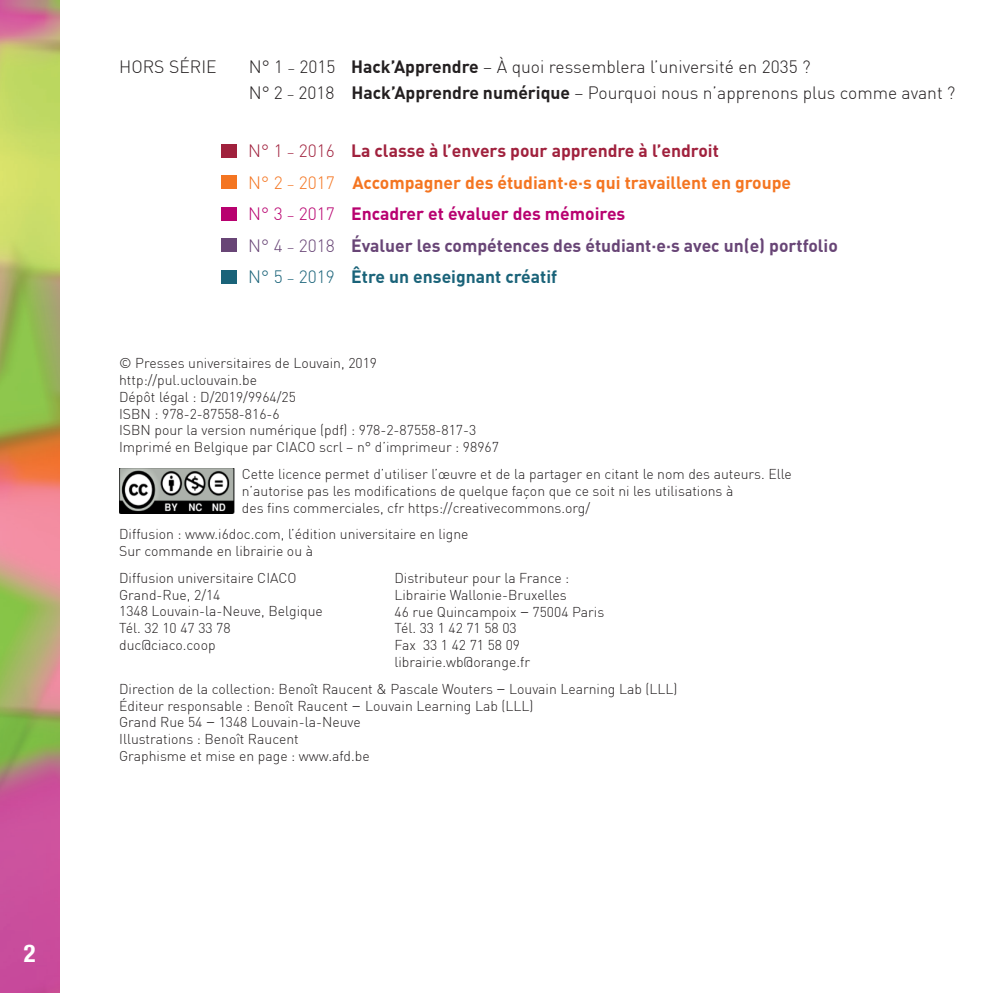
<style>
.page{position:relative;width:993px;height:993px;background:#fff}
.page>*{position:absolute;margin:0;border:0;box-sizing:border-box;transform-origin:0 0}
.t1{font:700 condensed 24.5px "Helvetica Neue LT Pro";color:#fff}
.t2{font:700 17.5px/31.5px "DIN Pro";color:#684576}
.t3{font:300 17.5px/26.2px "DIN Pro";color:#231f20}
.t4{font:300 14px/16.8px "DIN Pro";color:#231f20}
.s1{font-size:14px}
.s2{font-weight:700}
.s3{font-weight:300;color:#a0213d}
.s4{font-weight:300;font-size:14px;color:#a0213d}
.s5{color:#a0213d}
.s6{font-weight:300;color:#f47521}
.s7{font-weight:300;font-size:14px;color:#f47521}
.s8{color:#f47521}
.s9{font-weight:300;color:#b8016f}
.s10{font-weight:300;font-size:14px;color:#b8016f}
.s11{color:#b8016f}
.s12{font-weight:300}
.s13{font-weight:300;font-size:14px}
.s14{font-weight:300;color:#1a6379}
.s15{font-weight:300;font-size:14px;color:#1a6379}
.s16{color:#1a6379}
.s17{font-size:17.5px}
</style>
<div class="page">
<img style="left:0;top:0;width:59px;height:992px">
<div style="left:221px;top:144px;width:16px;height:13px;background:#a0213d"></div>
<div style="left:221px;top:175px;width:16px;height:14px;background:#f47521"></div>
<div style="left:221px;top:207px;width:16px;height:13px;background:#b8016f"></div>
<div style="left:221px;top:238px;width:16px;height:14px;background:#684576"></div>
<img style="left:119px;top:468px;width:115px;height:45px">
<div style="left:221px;top:270px;width:16px;height:13px;background:#1a6379"></div>
<h1 class="t1" style="left:24px;top:938px;width:13px">2</h1>
<p class="t3" style="left:119px;top:53px;width:99px">HORS SÉRIE</p>
<p class="t3" style="left:249px;top:53px;width:708px">N° 1 <span class="s1">–</span> 2015 <span class="s2">Hack’Apprendre</span> – À quoi ressemblera l’université en 2035 ?<br>N° 2 <span class="s1">–</span> 2018 <span class="s2">Hack’Apprendre numérique</span> – Pourquoi nous n’apprenons plus comme avant ?</p>
<p class="t2" style="left:248px;top:134px;width:591px"><span class="s3">N° 1</span> <span class="s4">–</span> <span class="s3">2016</span> <span class="s5">La classe à l’envers pour apprendre à l’endroit<br></span><span class="s6">N° 2</span> <span class="s7">–</span> <span class="s6">2017</span> <span class="s8">Accompagner des étudiant·e·s qui travaillent en groupe<br></span><span class="s9">N° 3</span> <span class="s10">–</span> <span class="s9">2017</span> <span class="s11">Encadrer et évaluer des mémoires<br></span><span class="s12">N° 4</span> <span class="s13">–</span> <span class="s12">2018</span> Évaluer les compétences des étudiant·e·s avec un(e) portfolio <span class="s14">N° 5</span> <span class="s15">–</span> <span class="s14">2019</span> <span class="s16">Être un enseignant créatif</span></p>
<p class="t4" style="left:119px;top:354px;width:381px">© Presses universitaires de Louvain, 2019 http://pul.uclouvain.be<br>Dépôt légal : D/2019/9964/25<br>ISBN : 978-2-87558-816-6<br>ISBN pour la version numérique (pdf) : 978-2-87558-817-3<br>Imprimé en Belgique par CIACO scrl – n° d’imprimeur : 98967</p>
<p class="t4" style="left:242px;top:465px;width:551px">Cette licence permet d’utiliser l’œuvre et de la partager en citant le nom des auteurs. Elle n’autorise pas les modifications de quelque façon que ce soit ni les utilisations à<br>des fins commerciales, cfr https://creativecommons.org/</p>
<p class="t4" style="left:119px;top:525px;width:351px">Diffusion : www.i6doc.com, l’édition universitaire en ligne<br>Sur commande en librairie ou à</p>
<p class="t4" style="left:119px;top:569px;width:205px">Diffusion universitaire CIACO<br>Grand-Rue, 2/14<br>1348 Louvain-la-Neuve, Belgique<br>Tél. 32 10 47 33 78 duc@ciaco.coop</p>
<p class="t4" style="left:119px;top:679px;width:559px">Direction de la collection: Benoît Raucent &amp; Pascale Wouters <span class="s17">–</span> Louvain Learning Lab (LLL)<br>Éditeur responsable : Benoît Raucent <span class="s17">–</span> Louvain Learning Lab (LLL)<br>Grand Rue 54 <span class="s17">–</span> 1348 Louvain-la-Neuve<br>Illustrations : Benoît Raucent<br>Graphisme et mise en page : www.afd.be</p>
<p class="t4" style="left:394px;top:569px;width:211px">Distributeur pour la France :<br>Librairie Wallonie-Bruxelles<br>46 rue Quincampoix <span class="s17">–</span> 75004 Paris<br>Tél. 33 1 42 71 58 03<br>Fax 33 1 42 71 58 09 librairie.wb@orange.fr</p>
</div>
